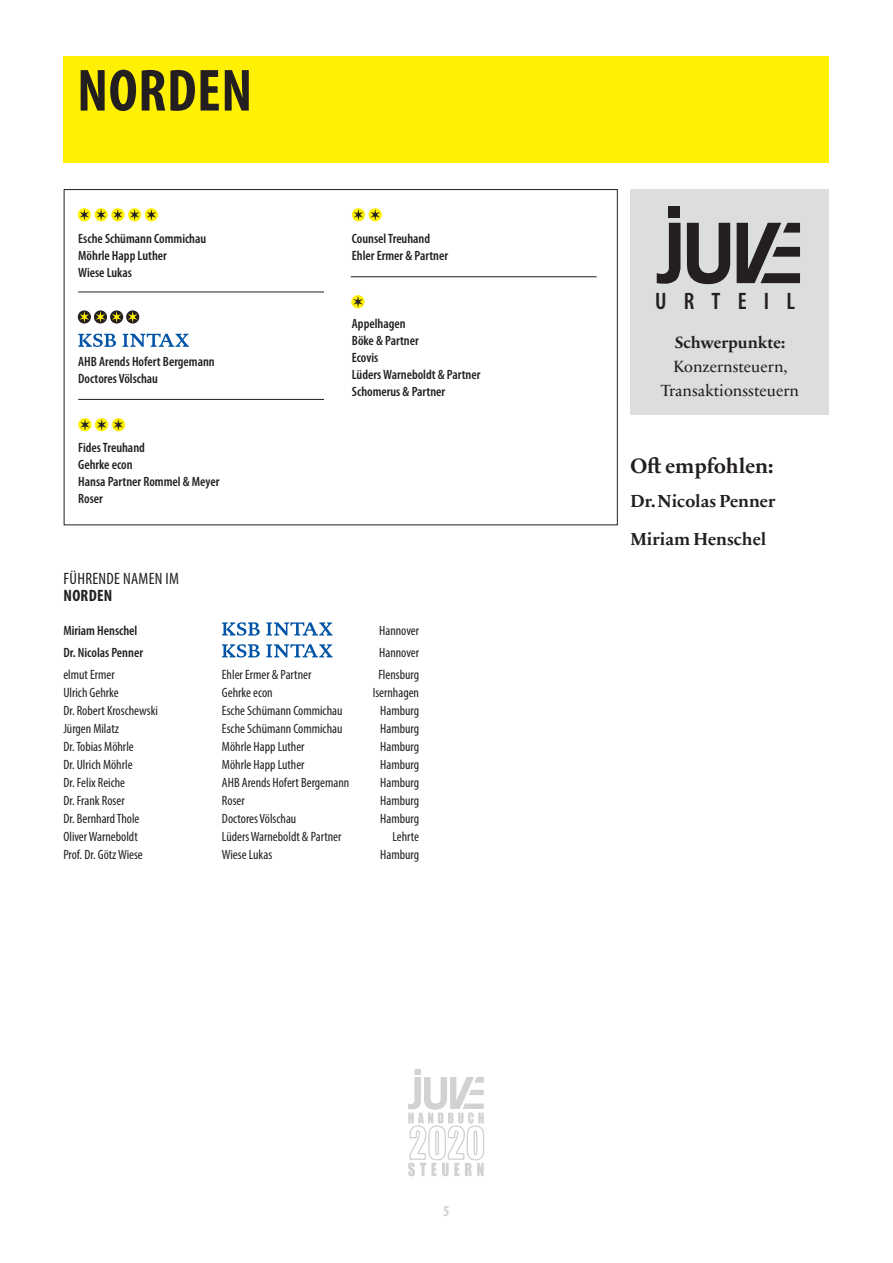
<style>
.page{position:relative;width:893px;height:1263px;background:#fff}
.page>*{position:absolute;margin:0;border:0;box-sizing:border-box;transform-origin:0 0}
.t1{font:700 condensed 60px "Myriad Pro";letter-spacing:.01em;color:#231f20}
.t2{font:600 condensed 23.85px "Myriad Pro";letter-spacing:.72em;color:#231f20}
.t3{font:700 21.15px "Sabon Next LT Pro";color:#231f20}
.t4{font:18.3px "Zapf Dingbats ITC";color:#fff101}
.t5{font:700 17.7px/38.2px "Sabon Next LT Pro";color:#231f20}
.t6{font:16.5px/24px "Sabon Next LT Pro";color:#231f20;text-align:center}
.t7{font:condensed 16.5px "Myriad Pro";letter-spacing:.02em;color:#231f20}
.t8{font:700 16.5px "Sabon Next LT Pro";color:#231f20}
.t9{font:700 condensed 16.5px "Myriad Pro";letter-spacing:.02em;color:#231f20}
.t10{font:700 condensed 15px "Myriad Pro";color:#d1d2d4}
.t11{font:condensed 13.5px/18px "Myriad Pro";color:#231f20}
.t12{font:600 condensed 13.5px/17px "Myriad Pro";color:#231f20}
.s1{color:#231f20}
</style>
<div class="page">
<svg style="left:408px;top:1069px;width:77px;height:107px"></svg>
<div style="left:64px;top:56px;width:765px;height:107px;background:#fff101"></div>
<div style="left:630px;top:189px;width:199px;height:226px;background:#dcdddf"></div>
<div style="left:669px;top:207px;width:11px;height:11px;background:#231f20"></div>
<svg style="left:657px;top:223px;width:23px;height:61px"></svg>
<svg style="left:687px;top:223px;width:43px;height:61px"></svg>
<svg style="left:737px;top:223px;width:63px;height:60px"></svg>
<hr style="left:78px;top:399px;width:246px;height:1px;background:#231f20">
<hr style="left:351px;top:276px;width:246px;height:1px;background:#231f20">
<hr style="left:78px;top:292px;width:246px;height:1px;background:#231f20">
<svg style="left:78px;top:208px;width:80px;height:13px"></svg>
<svg style="left:352px;top:208px;width:30px;height:13px"></svg>
<svg style="left:78px;top:310px;width:61px;height:14px"></svg>
<svg style="left:78px;top:334px;width:38px;height:13px"></svg>
<svg style="left:123px;top:334px;width:66px;height:13px"></svg>
<svg style="left:222px;top:622px;width:38px;height:14px"></svg>
<svg style="left:266px;top:622px;width:67px;height:13px"></svg>
<svg style="left:222px;top:644px;width:38px;height:13px"></svg>
<svg style="left:266px;top:644px;width:67px;height:13px"></svg>
<h1 class="t1" style="left:77px;top:53px;width:177px">NORDEN</h1>
<p class="t12" style="left:78px;top:230px;width:130px">Esche Schümann Commichau<br>Möhrle Happ Luther<br>Wiese Lukas</p>
<p class="t12" style="left:78px;top:354px;width:138px">AHB Arends Hofert Bergemann<br>Doctores Völschau</p>
<h3 class="t4" style="left:78px;top:417px;width:50px">●<span class="s1">✶</span> ●<span class="s1">✶</span> ●<span class="s1">✶</span></h3>
<p class="t12" style="left:78px;top:439px;width:143px">Fides Treuhand<br>Gehrke econ<br>Hansa Partner Rommel &amp; Meyer<br>Roser</p>
<p class="t7" style="left:64px;top:569px;width:117px">FÜHRENDE NAMEN IM</p>
<p class="t9" style="left:64px;top:585px;width:50px">NORDEN</p>
<p class="t12" style="left:352px;top:230px;width:98px">Counsel Treuhand<br>Ehler Ermer &amp; Partner</p>
<p class="t12" style="left:352px;top:315px;width:130px">Appelhagen<br>Böke &amp; Partner<br>Ecovis<br>Lüders Warneboldt &amp; Partner<br>Schomerus &amp; Partner</p>
<p class="t12" style="left:63px;top:619px;width:81px;line-height:22.2px">Miriam Henschel<br>Dr. Nicolas Penner</p>
<p class="t11" style="left:63px;top:666px;width:96px">elmut Ermer<br>Ulrich Gehrke<br>Dr. Robert Kroschewski<br>Jürgen Milatz<br>Dr. Tobias Möhrle<br>Dr. Ulrich Möhrle<br>Dr. Felix Reiche<br>Dr. Frank Roser<br>Dr. Bernhard Thole<br>Oliver Warneboldt<br>Prof. Dr. Götz Wiese</p>
<p class="t11" style="left:222px;top:665px;width:129px">Ehler Ermer &amp; Partner<br>Gehrke econ<br>Esche Schümann Commichau<br>Esche Schümann Commichau<br>Möhrle Happ Luther<br>Möhrle Happ Luther<br>AHB Arends Hofert Bergemann<br>Roser<br>Doctores Völschau<br>Lüders Warneboldt &amp; Partner<br>Wiese Lukas</p>
<p class="t11" style="left:378px;top:619px;width:42px;line-height:22.2px;text-align:justify">Hannover Hannover Flensburg</p>
<p class="t11" style="left:373px;top:684px;width:48px;text-align:right">Isernhagen<br>Hamburg<br>Hamburg<br>Hamburg<br>Hamburg<br>Hamburg<br>Hamburg<br>Hamburg<br>Lehrte<br>Hamburg</p>
<p class="t10" style="left:443px;top:1201px;width:8px">5</p>
<h2 class="t2" style="left:655px;top:288px;width:141px">URTEIL</h2>
<p class="t8" style="left:675px;top:330px;width:112px">Schwerpunkte:</p>
<p class="t6" style="left:661px;top:354px;width:140px">Konzernsteuern,<br>Transaktionssteuern</p>
<h3 class="t3" style="left:630px;top:449px;width:144px">Oft empfohlen:</h3>
<h3 class="t5" style="left:630px;top:481px;width:147px">Dr. Nicolas Penner<br>Miriam Henschel</h3>
</div>
